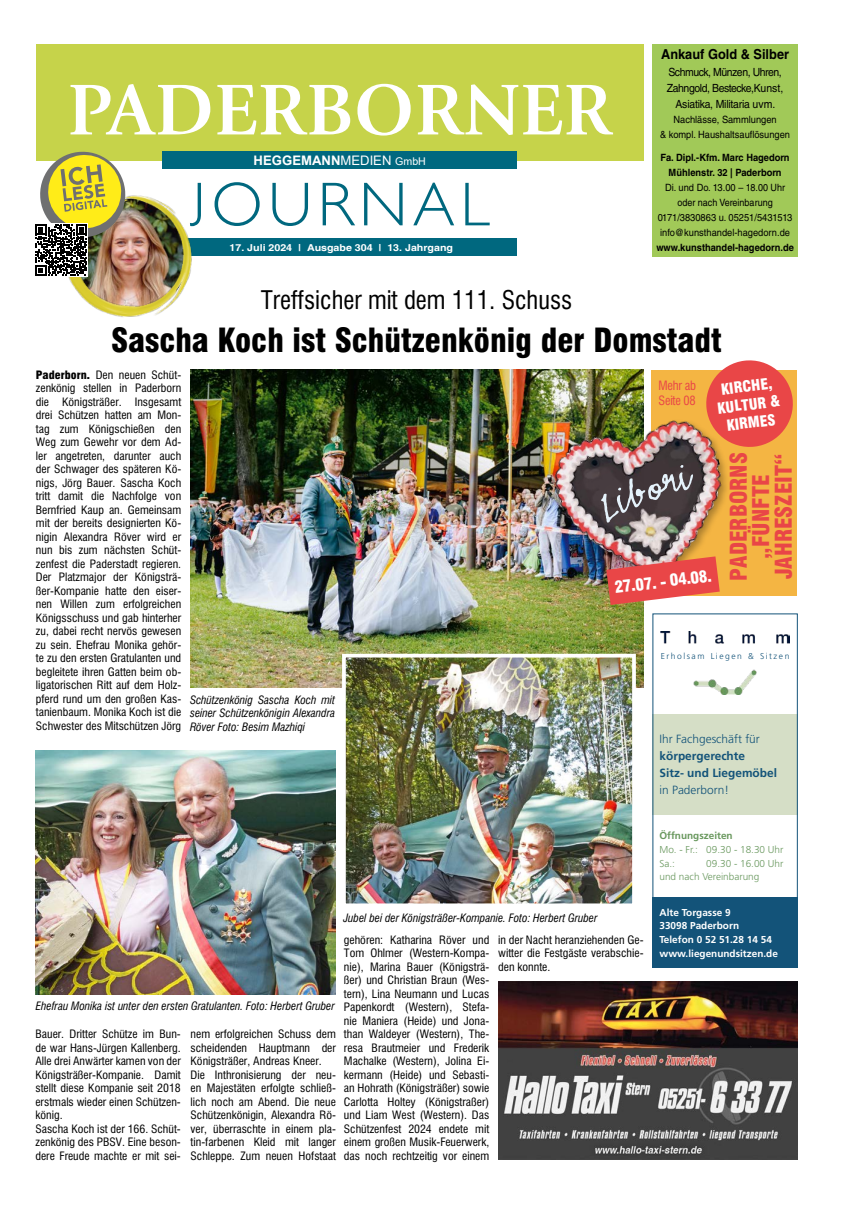
<style>
.page{position:relative;width:851px;height:1205px;background:#fff}
.page>*{position:absolute;margin:0;border:0;box-sizing:border-box;transform-origin:0 0}
.t1{font:700 75px "Giovanni Std";color:#fff}
.t2{font:45px "Emmascript MVB Std";color:#e5f2fb}
.t3{font:900 condensed 32.5px "Swiss 721 BT";color:#000}
.t4{font:25px "Swis 721 BT Condensed 2";color:#000}
.t5{font:900 condensed 22.5px/22.5px "Swiss 721 BT";color:#e94647;text-align:center}
.t6{font:900 condensed 16.25px "Swiss 721 BT";color:#fff}
.t7{font:900 condensed 15px/18px "Swiss 721 BT";color:#fff;text-align:center}
.t8{font:700 13.75px "Helvetica LT Std";color:#000;scale:.93 1}
.t9{font:700 13.12px "Arial";color:#fff}
.t10{font:12.5px/15px "Swis 721 BT Condensed 2";letter-spacing:-.02em;color:#e94647}
.t11{font:700 11.88px/16.9px "Frutiger LT Std";color:#135379}
.t12{font:300 11.88px "Frutiger LT Std";color:#135379}
.t13{font:11.25px/13.5px "Swis 721 BT Condensed 2";color:#000;text-align:justify;scale:1.05 1}
.t14{font:11.25px/13.5px "Swis 721 BT Condensed 3";color:#000;text-align:justify}
.t15{font:11.25px/16.2px "Helvetica LT Std";letter-spacing:-.04em;color:#000;text-align:center;scale:.93 1}
.t16{font:10px/15px "Helvetica LT Std";color:#000;text-align:center;scale:.93 1}
.t17{font:700 10px/15px "Helvetica LT Std";color:#000;text-align:center;scale:.93 1}
.t18{font:700 10px/13.8px "Frutiger LT Std";color:#fff}
.t19{font:300 10px/13.8px "Frutiger LT Std";color:#69985e}
.t20{font:700 10px "Frutiger LT Std";color:#69985e}
.t21{font:700 9.62px "Helvetica";color:#fff;scale:1.11 1}
.t22{font:300 8.5px "Frutiger LT Std";letter-spacing:.18em;color:#135379}
.s1{font-weight:400}
.s2{font-weight:400;font-size:10.62px}
.s3{font-family:"Swiss 721 BT";font-weight:900;font-stretch:condensed}
</style>
<div class="page">
<img style="left:190px;top:370px;width:453px;height:317px">
<img style="left:347px;top:659px;width:283px;height:243px">
<div style="left:342px;top:654px;width:293px;height:253px;border:4px solid #fff"></div>
<img style="left:36px;top:750px;width:299px;height:244px">
<div style="left:36px;top:44px;width:607px;height:117px;background:#c6d34a"></div>
<div style="left:162px;top:238px;width:355px;height:18px;background:#00687f"></div>
<div style="left:162px;top:151px;width:355px;height:18px;background:#00687f"></div>
<svg style="left:214px;top:182px;width:275px;height:44px"></svg>
<img style="left:68px;top:182px;width:133px;height:135px">
<img style="left:35px;top:151px;width:93px;height:125px">
<img style="left:498px;top:982px;width:299px;height:177px">
<div style="left:652px;top:44px;width:145px;height:212px;background:#a1c958"></div>
<div style="left:652px;top:897px;width:145px;height:71px;background:#135379"></div>
<div style="left:652px;top:714px;width:145px;height:101px;background:#d5dec6"></div>
<img style="left:660px;top:632px;width:129px;height:62px">
<div style="left:658px;top:651px;width:134px;height:12px;background:#fff"></div>
<div style="left:652px;top:613px;width:145px;height:355px;border:1px solid #135379"></div>
<div style="left:651px;top:370px;width:145px;height:225px;background:#f4b543"></div>
<img style="left:546px;top:410px;width:181px;height:173px">
<img style="left:606px;top:556px;width:113px;height:49px">
<svg style="left:703px;top:360px;width:90px;height:89px"></svg>
<h1 class="t1" style="left:67px;top:66px;width:546px">PADERBORNER</h1>
<p class="t9" style="left:253px;top:151px;width:174px">HEGGEMANN<span class="s1">MEDIEN</span> <span class="s2">GmbH</span></p>
<p class="t21" style="left:229px;top:241px;width:203px">17. Juli 2024 | Ausgabe 304 | 13. Jahrgang</p>
<p class="t8" style="left:661px;top:46px;width:139px">Ankauf Gold &amp; Silber</p>
<p class="t15" style="left:666px;top:64px;width:127px">Schmuck, Münzen, Uhren,<br>Zahngold, Bestecke,Kunst,<br>Asiatika, Militaria uvm.</p>
<p class="t16" style="left:660px;top:112px;width:141px">Nachlässe, Sammlungen<br>&amp; kompl. Haushaltsauflösungen</p>
<p class="t17" style="left:660px;top:149px;width:140px">Fa. Dipl.-Kfm. Marc Hagedorn<br>Mühlenstr. 32 | Paderborn</p>
<p class="t16" style="left:657px;top:180px;width:146px">Di. und Do. 13.00 – 18.00 Uhr oder nach Vereinbarung<br>0171/3830863 u. 05251/5431513 info@kunsthandel-hagedorn.de</p>
<p class="t17" style="left:656px;top:239px;width:149px">www.kunsthandel-hagedorn.de</p>
<h3 class="t4" style="left:260px;top:285px;width:313px">Treffsicher mit dem 111. Schuss</h3>
<h3 class="t3" style="left:111px;top:320px;width:612px">Sascha Koch ist Schützenkönig der Domstadt</h3>
<p class="t13" style="left:36px;top:368px;width:140px"><span class="s3">Paderborn.</span> Den neuen Schüt&shy;zenkönig stellen in Paderborn die Königsträßer. Insgesamt drei Schützen hatten am Mon&shy;tag zum Königschießen den Weg zum Gewehr vor dem Ad&shy;ler angetreten, darunter auch der Schwager des späteren Kö&shy;nigs, Jörg Bauer. Sascha Koch tritt damit die Nachfolge von Bernfried Kaup an. Gemeinsam mit der bereits designierten Kö&shy;nigin Alexandra Röver wird er nun bis zum nächsten Schüt&shy;zenfest die Paderstadt regieren.<br>Der Platzmajor der Königsträ&shy;ßer-Kompanie hatte den eiser&shy;nen Willen zum erfolgreichen Königsschuss und gab hinterher zu, dabei recht nervös gewesen zu sein. Ehefrau Monika gehör&shy;te zu den ersten Gratulanten und begleitete ihren Gatten beim ob&shy;ligatorischen Ritt auf dem Holz&shy;pferd rund um den großen Kas&shy;tanienbaum. Monika Koch ist die Schwester des Mitschützen Jörg</p>
<p class="t14" style="left:190px;top:693px;width:146px">Schützenkönig Sascha Koch mit seiner Schützenkönigin Alexandra Röver Foto: Besim Mazhiqi</p>
<p class="t10" style="left:658px;top:378px;width:39px">Mehr ab<br>Seite 08</p>
<h3 class="t7" style="left:714px;top:381px;width:65px;rotate:-7deg">KIRCHE,<br>KULTUR &amp;<br>KIRMES</h3>
<h2 class="t2" style="left:592px;top:483px;width:96px;rotate:-20deg">Libori</h2>
<h3 class="t6" style="left:613px;top:577px;width:99px;rotate:-7deg">27.07. - 04.08.</h3>
<h3 class="t5" style="left:727px;top:580px;width:129px;rotate:-90deg">PADERBORNS „FÜNFTE<br>JAHRESZEIT“</h3>
<p class="t22" style="left:660px;top:651px;width:130px">Erholsam Liegen &amp; Sitzen</p>
<p class="t12" style="left:659px;top:732px;width:102px">Ihr Fachgeschäft für</p>
<p class="t11" style="left:659px;top:748px;width:119px">körpergerechte<br>Sitz- und Liegemöbel</p>
<p class="t12" style="left:659px;top:783px;width:71px">in Paderborn!</p>
<p class="t20" style="left:659px;top:830px;width:75px">Öffnungszeiten</p>
<p class="t19" style="left:659px;top:843px;width:125px">Mo. - Fr.: 09.30 - 18.30 Uhr<br>Sa.:</p>
<p class="t19" style="left:659px;top:856px;width:125px;text-indent:47px">09.30 - 16.00 Uhr und nach Vereinbarung</p>
<p class="t14" style="left:343px;top:911px;width:255px">Jubel bei der Königsträßer-Kompanie. Foto: Herbert Gruber</p>
<p class="t13" style="left:498px;top:933px;width:140px">in der Nacht heranziehenden Ge&shy;witter die Festgäste verabschie&shy;den konnte.</p>
<p class="t13" style="left:344px;top:933px;width:140px">gehören: Katharina Röver und Tom Ohlmer (Western-Kompa&shy;nie), Marina Bauer (Königsträ&shy;ßer) und Christian Braun (Wes&shy;tern), Lina Neumann und Lucas Papenkordt (Western), Stefa&shy;nie Maniera (Heide) und Jona&shy;than Waldeyer (Western), The&shy;resa Brautmeier und Frederik Machalke (Western), Jolina Ei&shy;kermann (Heide) und Sebasti&shy;an Hohrath (Königsträßer) sowie Carlotta Holtey (Königstraßer) und Liam West (Western). Das Schützenfest 2024 endete mit einem großen Musik-Feuerwerk, das noch rechtzeitig vor einem</p>
<p class="t14" style="left:36px;top:999px;width:300px">Ehefrau Monika ist unter den ersten Gratulanten. Foto: Herbert Gruber</p>
<p class="t13" style="left:35px;top:1027px;width:140px;text-align:left">Bauer. Dritter Schütze im Bun&shy;de war Hans-Jürgen Kallenberg.<br>Alle drei Anwärter kamen von der<br>Königsträßer-Kompanie. Damit stellt diese Kompanie seit 2018 erstmals wieder einen Schützen&shy;könig.<br>Sascha Koch ist der 166. Schüt&shy;zenkönig des PBSV. Eine beson&shy;dere Freude machte er mit sei-</p>
<p class="t13" style="left:190px;top:1027px;width:140px;text-align:left">nem erfolgreichen Schuss dem scheidenden Hauptmann der<br>Königsträßer, Andreas Kneer.<br>Die Inthronisierung der neu&shy;en Majestäten erfolgte schließ&shy;lich noch am Abend. Die neue<br>Schützenkönigin, Alexandra Rö&shy;ver, überraschte in einem pla&shy;tin-farbenen Kleid mit langer<br>Schleppe. Zum neuen Hofstaat</p>
<p class="t18" style="left:659px;top:905px;width:120px">Alte Torgasse 9<br>33098 Paderborn<br>Telefon 0 52 51.28 14 54 www.liegenundsitzen.de</p>
</div>
